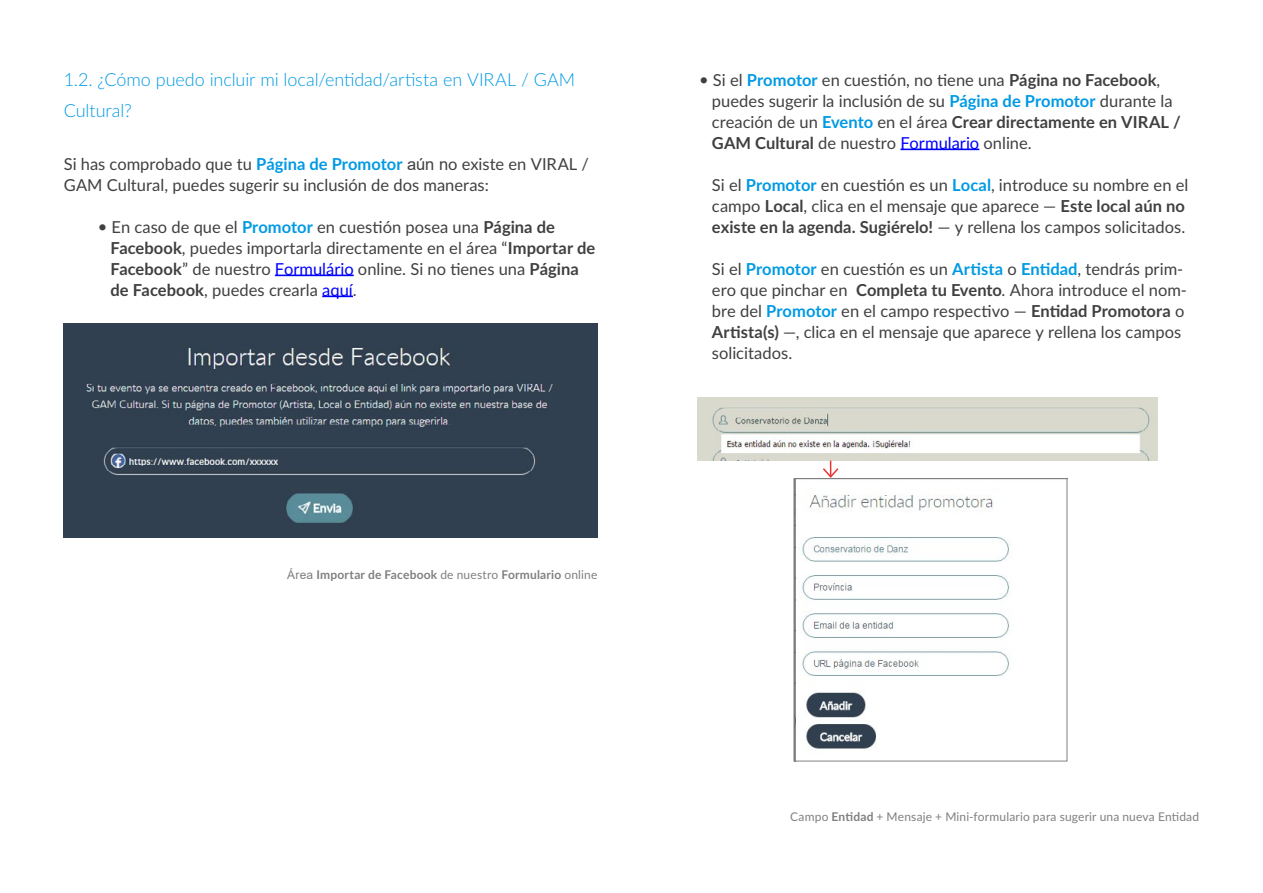
<style>
.page{position:relative;width:1263px;height:893px;background:#fff}
.page>*{position:absolute;margin:0;border:0;box-sizing:border-box;transform-origin:0 0}
.t1{font:300 18px/31.5px "Lato";letter-spacing:-.005em;color:#009ae4}
.t2{font:16.5px/21px "Lato";color:#404040}
.t3{font:12px "Lato";letter-spacing:.015em;color:#808080}
.t4{font:700 12px "Lato";letter-spacing:.015em;color:#808080}
.s1{font-weight:700;color:#009ae4}
.s2{font-family:"Arial"}
.s3{font-weight:700}
.s4{color:#00f}
.s5{font-family:"Arial";font-weight:400}
.s6{font-weight:400}
</style>
<div class="page">
<img style="left:64px;top:323px;width:533px;height:215px">
<img style="left:698px;top:397px;width:459px;height:64px">
<img style="left:802px;top:494px;width:208px;height:255px">
<div style="left:794px;top:478px;width:273px;height:283px;border:1px solid #808080"></div>
<hr style="left:275px;top:275px;width:79px;height:1px;background:#00f">
<hr style="left:322px;top:296px;width:31px;height:1px;background:#00f">
<hr style="left:900px;top:149px;width:79px;height:1px;background:#00f">
<svg style="left:821px;top:461px;width:19px;height:18px"></svg>
<p class="t1" style="left:64px;top:63px;width:513px">1.2. ¿Cómo puedo incluir mi local/entidad/artista en VIRAL / GAM<br>Cultural?</p>
<p class="t2" style="left:64px;top:152px;width:527px">Si has comprobado que tu <span class="s1">Página de Promotor</span> <span class="s2">aún n</span>o existe en VIRAL /<br>GAM Cultural, puedes sugerir su inclusión de dos maneras:</p>
<p class="t2" style="left:111px;top:215px;width:486px">En caso de que el <span class="s1">Promotor</span> en cuestión posea una <span class="s3">Página de Facebook</span>, puedes importarla directamente en el área “<span class="s3">Importar de Facebook</span>” de nuestro <span class="s4">Formulário</span> online. Si no tienes una <span class="s3">Página de Facebook</span>, puedes crearla <span class="s4">aquí</span>.</p>
<p class="t4" style="left:287px;top:566px;width:312px"><span class="s5">Área</span> Importar de Facebook <span class="s6">de nuestro</span> Formulario <span class="s6">online</span></p>
<p class="t2" style="left:712px;top:68px;width:470px">Si el <span class="s1">Promotor</span> en cuestión, no tiene una <span class="s3">Página no Facebook</span>, puedes sugerir la inclusión de su <span class="s1">Página de Promotor</span> durante la creación de un <span class="s1">Evento</span> en el área <span class="s3">Crear directamente en VIRAL / GAM Cultural</span> de nuestro <span class="s4">Formulario</span> online.</p>
<p class="t2" style="left:712px;top:173px;width:478px">Si el <span class="s1">Promotor</span> en cuestión es un <span class="s1">Local</span>, introduce su nombre en el campo <span class="s3">Local</span>, clica en el mensaje que aparece — <span class="s3">Este local aún no existe en la agenda. Sugiérelo!</span> — y rellena los campos solicitados.</p>
<p class="t2" style="left:712px;top:257px;width:477px">Si el <span class="s1">Promotor</span> en cuestión es un <span class="s1">Artista</span> o <span class="s1">Entidad</span>, tendrás prim&shy;ero que pinchar en <span class="s3">Completa tu Evento</span>. Ahora introduce el nom&shy;bre del <span class="s1">Promotor</span> en el campo respectivo — <span class="s3">Entidad Promotora</span> o <span class="s3">Artista(s)</span> —, clica en el mensaje que aparece y rellena los campos solicitados.</p>
<p class="t3" style="left:790px;top:808px;width:410px">Campo <span class="s3">Entidad</span> + Mensaje + Mini-formulario para sugerir una nueva Entidad</p>
</div>
